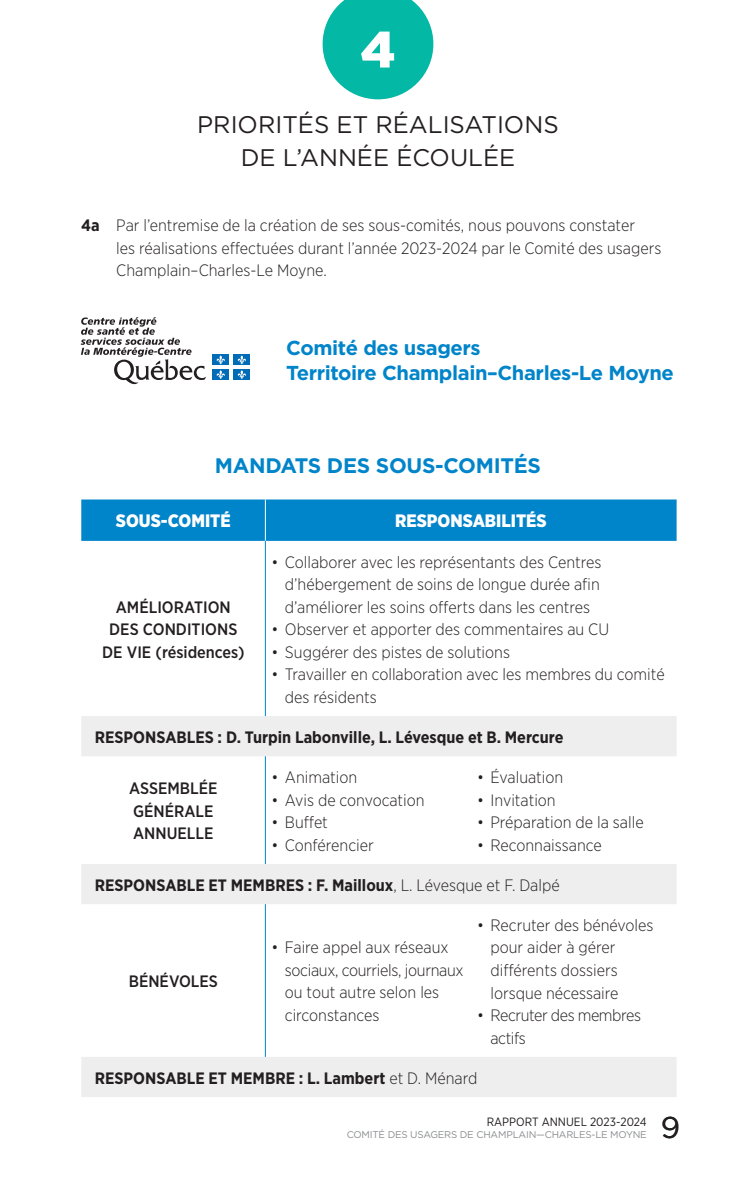
<style>
.page{position:relative;width:756px;height:1188px;background:#fff}
.page>*{position:absolute;margin:0;border:0;box-sizing:border-box;transform-origin:0 0}
.t1{font:900 51px "Gotham";color:#fff}
.t2{font:30px "Gotham";color:#231f20}
.t3{font:24px/33px "Gotham";color:#231f20;text-align:center}
.t4{font:700 21px "Gotham";letter-spacing:-.015em;color:#0084ca}
.t5{font:700 20.1px/24.5px "Gotham";letter-spacing:-.02em;color:#0084ca}
.t6{font:900 18px "Gotham Narrow";color:#fff}
.t7{font:300 16.5px/22.5px "Gotham Narrow";color:#231f20}
.t8{font:700 16.5px "Gotham Narrow";color:#231f20}
.t9{font:500 16.5px/22.5px "Gotham Narrow";color:#231f20;text-align:center}
.t10{font:300 16.5px/22.5px "Gotham Narrow";letter-spacing:-.025em;color:#231f20}
.t11{font:12px "Gotham Narrow";color:#231f20}
.t12{font:9.75px "Gotham";letter-spacing:-.02em;color:#8a8c8f}
.s1{font-weight:700}
.s2{font-weight:300}
</style>
<div class="page">
<div style="left:81px;top:500px;width:596px;height:41px;background:#0084ca"></div>
<svg style="left:81px;top:716px;width:596px;height:381px"></svg>
<hr style="left:265px;top:500px;width:1px;height:41px;background:#fff">
<hr style="left:265px;top:541px;width:1px;height:175px;background:#0084ca">
<hr style="left:265px;top:756px;width:1px;height:108px;background:#0084ca">
<hr style="left:265px;top:904px;width:1px;height:153px;background:#0084ca">
<svg style="left:81px;top:317px;width:125px;height:67px"></svg>
<div style="left:213px;top:355px;width:16px;height:10px;background:#006bb6"></div>
<svg style="left:216px;top:355px;width:9px;height:9px"></svg>
<div style="left:234px;top:355px;width:16px;height:10px;background:#006bb6"></div>
<svg style="left:237px;top:355px;width:9px;height:9px"></svg>
<div style="left:213px;top:370px;width:16px;height:10px;background:#006bb6"></div>
<svg style="left:216px;top:370px;width:9px;height:9px"></svg>
<div style="left:234px;top:370px;width:16px;height:10px;background:#006bb6"></div>
<svg style="left:237px;top:370px;width:9px;height:9px"></svg>
<svg style="left:323px;top:0;width:110px;height:99px"></svg>
<h1 class="t1" style="left:360px;top:20px;width:37px">4</h1>
<h3 class="t3" style="left:197px;top:108px;width:363px">PRIORITÉS ET RÉALISATIONS<br>DE L’ANNÉE ÉCOULÉE</h3>
<p class="t7" style="left:116px;top:214px;width:547px;text-indent:-35px"><span class="s1">4a</span> Par l’entremise de la création de ses sous-comités, nous pouvons constater<br>les réalisations effectuées durant l’année 2023-2024 par le Comité des usagers<br>Champlain–Charles-Le Moyne.</p>
<p class="t5" style="left:286px;top:335px;width:389px">Comité des usagers<br>Territoire Champlain–Charles-Le Moyne</p>
<p class="t4" style="left:215px;top:454px;width:328px">MANDATS DES SOUS-COMITÉS</p>
<p class="t6" style="left:116px;top:509px;width:116px">SOUS-COMITÉ</p>
<p class="t6" style="left:395px;top:509px;width:153px">RESPONSABILITÉS</p>
<p class="t7" style="left:285px;top:550px;width:318px;text-align:justify;text-indent:-13px">• Collaborer avec les représentants des Centres d’hébergement de soins de longue durée afin d’améliorer les soins offerts dans les centres</p>
<p class="t7" style="left:271px;top:618px;width:339px">• Observer et apporter des commentaires au CU</p>
<p class="t7" style="left:271px;top:640px;width:240px">• Suggérer des pistes de solutions</p>
<p class="t7" style="left:285px;top:663px;width:381px;text-indent:-13px">• Travailler en collaboration avec les membres du comité des résidents</p>
<p class="t8" style="left:95px;top:726px;width:470px">RESPONSABLES : D. Turpin Labonville, L. Lévesque et B. Mercure</p>
<p class="t9" style="left:129px;top:777px;width:90px;text-align:left">ASSEMBLÉE<br>GÉNÉRALE<br>ANNUELLE</p>
<p class="t9" style="left:102px;top:595px;width:144px">AMÉLIORATION<br>DES CONDITIONS<br>DE VIE (résidences)</p>
<p class="t7" style="left:477px;top:766px;width:88px">• Évaluation</p>
<p class="t7" style="left:477px;top:788px;width:80px">• Invitation</p>
<p class="t7" style="left:477px;top:811px;width:168px">• Préparation de la salle</p>
<p class="t7" style="left:477px;top:833px;width:126px">• Reconnaissance</p>
<p class="t8" style="left:95px;top:874px;width:466px">RESPONSABLE ET MEMBRES : F. Mailloux<span class="s2">, L. Lévesque et F. Dalpé</span></p>
<p class="t7" style="left:271px;top:766px;width:87px">• Animation</p>
<p class="t7" style="left:271px;top:788px;width:155px">• Avis de convocation</p>
<p class="t7" style="left:271px;top:811px;width:58px">• Buffet</p>
<p class="t7" style="left:271px;top:833px;width:104px">• Conférencier</p>
<p class="t9" style="left:129px;top:970px;width:91px">BÉNÉVOLES</p>
<p class="t7" style="left:285px;top:936px;width:180px;text-indent:-13px">• Faire appel aux réseaux sociaux, courriels, journaux ou tout autre selon les circonstances</p>
<p class="t7" style="left:491px;top:914px;width:164px;text-indent:-13px">• Recruter des bénévoles pour aider à gérer différents dossiers lorsque nécessaire</p>
<p class="t10" style="left:491px;top:1004px;width:152px;text-indent:-13px">• Recruter des membres actifs</p>
<p class="t8" style="left:95px;top:1067px;width:384px">RESPONSABLE ET MEMBRE : L. Lambert <span class="s2">et D. Ménard</span></p>
<p class="t11" style="left:487px;top:1114px;width:162px">RAPPORT ANNUEL 2023-2024</p>
<p class="t12" style="left:347px;top:1129px;width:302px">COMITÉ DES USAGERS DE CHAMPLAIN—CHARLES-LE MOYNE</p>
<h2 class="t2" style="left:661px;top:1111px;width:21px">9</h2>
</div>
